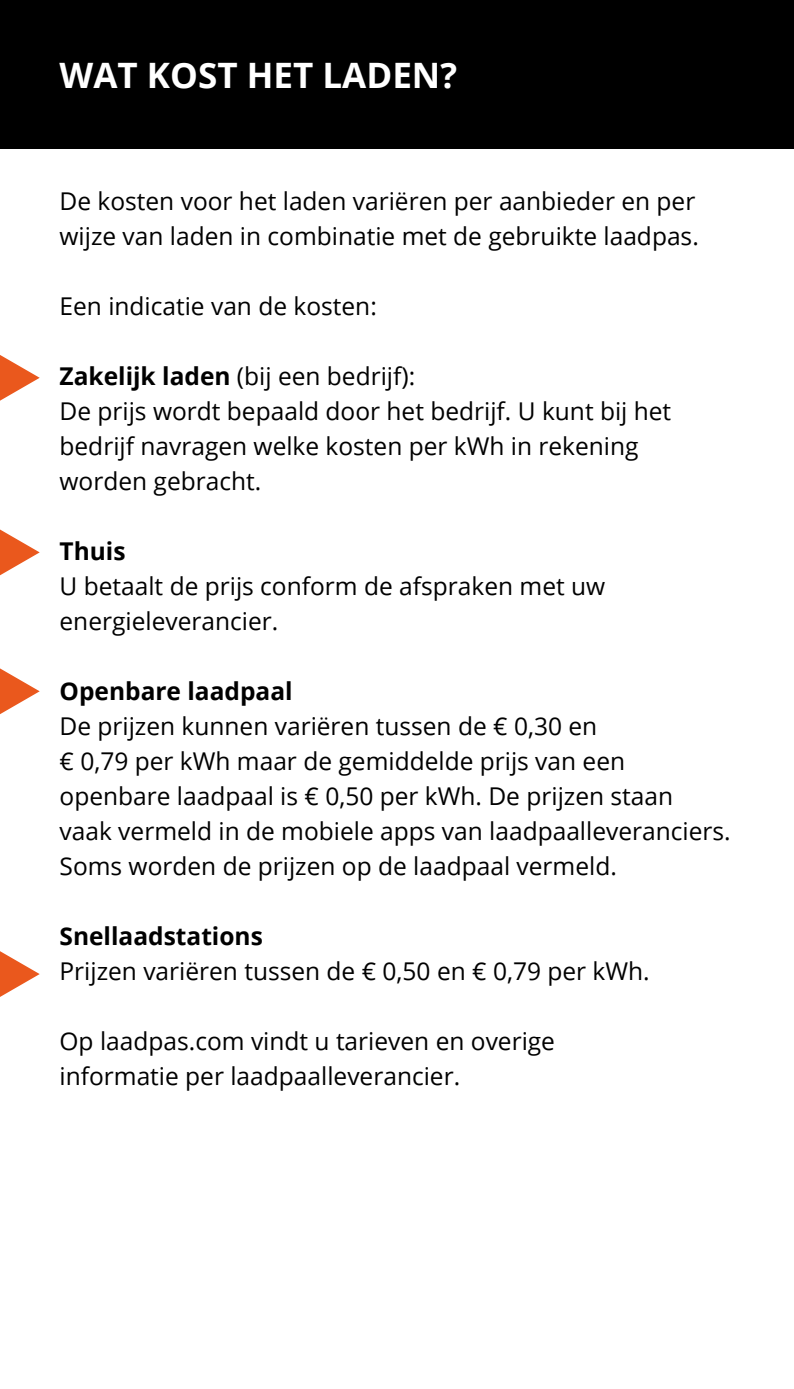
<style>
.page{position:relative;width:794px;height:1389px;background:#fff}
.page>*{position:absolute;margin:0;border:0;box-sizing:border-box;transform-origin:0 0}
.t1{font:700 35px "Open Sans";color:#fff}
.t2{font:24.5px/35px "Open Sans";color:#000}
.t3{font:700 24.5px "Open Sans";color:#000}
.s1{font-weight:700}
</style>
<div class="page">
<div style="left:0;top:0;width:794px;height:149px;background:#000"></div>
<svg style="left:0;top:355px;width:40px;height:46px"></svg>
<svg style="left:0;top:668px;width:40px;height:46px"></svg>
<svg style="left:0;top:951px;width:40px;height:46px"></svg>
<svg style="left:0;top:529px;width:40px;height:46px"></svg>
<h1 class="t1" style="left:60px;top:50px;width:399px">WAT KOST HET LADEN?</h1>
<p class="t2" style="left:60px;top:183px;width:641px">De kosten voor het laden variëren per aanbieder en per wijze van laden in combinatie met de gebruikte laadpas.</p>
<p class="t2" style="left:60px;top:288px;width:319px">Een indicatie van de kosten:</p>
<p class="t2" style="left:60px;top:358px;width:613px"><span class="s1">Zakelijk laden</span> (bij een bedrijf):<br>De prijs wordt bepaald door het bedrijf. U kunt bij het bedrijf navragen welke kosten per kWh in rekening worden gebracht.</p>
<p class="t3" style="left:60px;top:534px;width:68px">Thuis</p>
<p class="t2" style="left:60px;top:568px;width:547px">U betaalt de prijs conform de afspraken met uw energieleverancier.</p>
<p class="t3" style="left:60px;top:674px;width:235px">Openbare laadpaal</p>
<p class="t2" style="left:60px;top:708px;width:672px">De prijzen kunnen variëren tussen de € 0,30 en<br>€ 0,79 per kWh maar de gemiddelde prijs van een openbare laadpaal is € 0,50 per kWh. De prijzen staan vaak vermeld in de mobiele apps van laadpaalleveranciers.<br>Soms worden de prijzen op de laadpaal vermeld.</p>
<p class="t3" style="left:60px;top:919px;width:205px">Snellaadstations</p>
<p class="t2" style="left:60px;top:953px;width:591px">Prijzen variëren tussen de € 0,50 en € 0,79 per kWh.</p>
<p class="t2" style="left:60px;top:1023px;width:497px">Op laadpas.com vindt u tarieven en overige informatie per laadpaalleverancier.</p>
</div>
